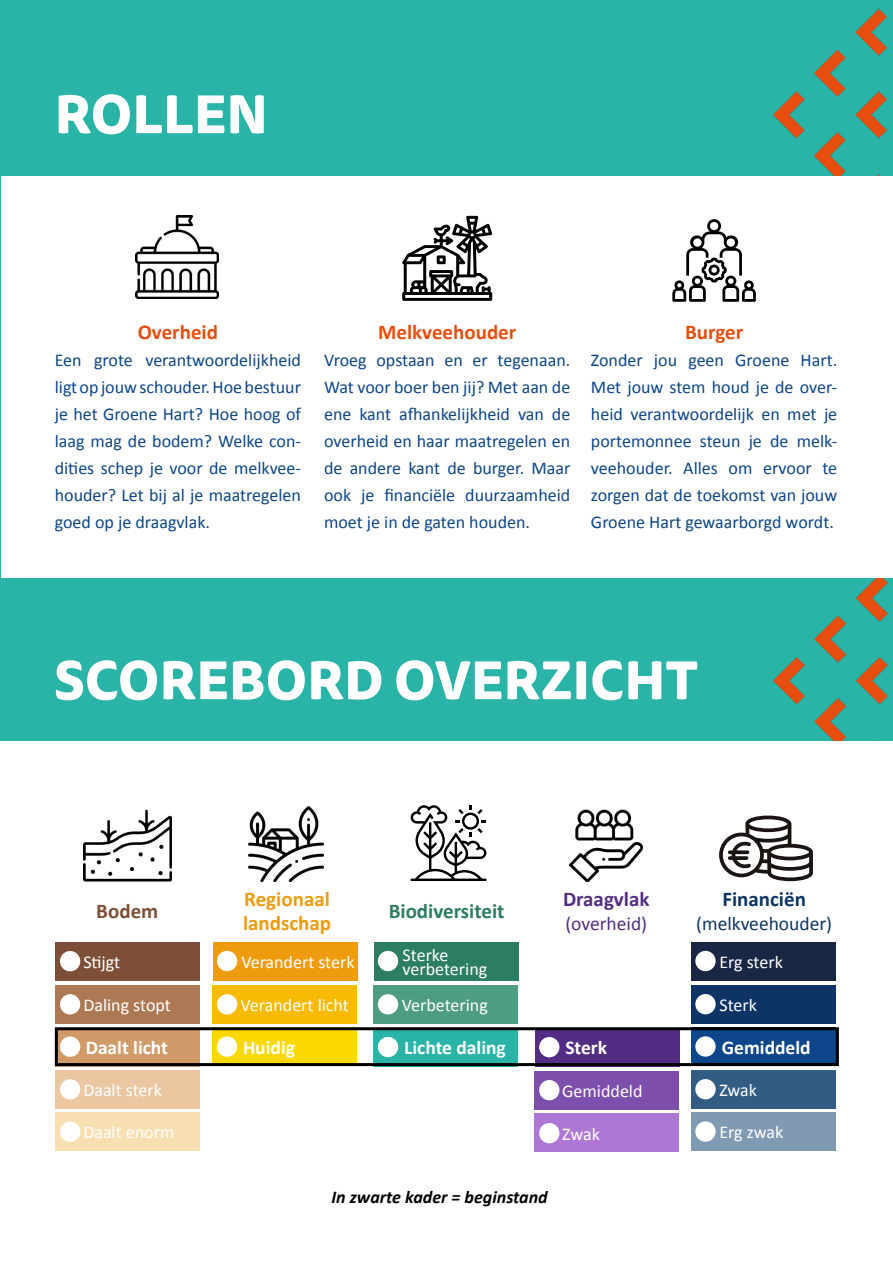
<style>
.page{position:relative;width:893px;height:1263px;background:#2ab4a8}
.page>*{position:absolute;margin:0;border:0;box-sizing:border-box;transform-origin:0 0}
.t1{font:800 52.5px "Tisa Sans Pro";color:#fff}
.t2{font:700 21px "Calibri";color:#e84e0f}
.t3{font:700 21px/24px "Calibri";color:#ef9b0e}
.t4{font:700 21px "Calibri";color:#2b7e60}
.t5{font:700 21px "Calibri";color:#0e3466}
.t6{font:700 21px "Calibri";color:#532d84}
.t7{font:700 21px "Calibri";color:#7d4f38}
.t8{font:700 19.5px "Calibri";color:#fff}
.t9{font:19.5px "Calibri";color:#0e3466}
.t10{font:19.5px "Calibri";color:#532d84}
.t11{font:18px/27px "Calibri";color:#0e468b;text-align:justify}
.t12{font:18px/13.5px "Calibri";color:#fff}
.t13{font:italic 700 18px "Calibri";color:#000}
</style>
<div class="page">
<img style="left:774px;top:533px;width:119px;height:208px">
<img style="left:773px;top:8px;width:120px;height:255px">
<div style="left:0;top:741px;width:893px;height:522px;background:#fff"></div>
<div style="left:1px;top:176px;width:891px;height:402px;background:#fff"></div>
<svg style="left:402px;top:216px;width:90px;height:85px"></svg>
<img style="left:136px;top:216px;width:83px;height:82px">
<svg style="left:672px;top:219px;width:84px;height:83px"></svg>
<svg style="left:411px;top:805px;width:75px;height:76px"></svg>
<div style="left:55px;top:942px;width:145px;height:38px;background:#7d4f38"></div>
<img style="left:83px;top:809px;width:88px;height:72px">
<div style="left:55px;top:985px;width:145px;height:38px;background:#ad7954"></div>
<div style="left:55px;top:1028px;width:145px;height:38px;background:#d09b69"></div>
<div style="left:55px;top:1070px;width:145px;height:38px;background:#eac7a1"></div>
<div style="left:55px;top:1113px;width:145px;height:38px;background:#f7dfb1"></div>
<div style="left:374px;top:942px;width:145px;height:38px;background:#2b7e60"></div>
<div style="left:373px;top:985px;width:145px;height:38px;background:#4e9c81"></div>
<div style="left:373px;top:1028px;width:145px;height:38px;background:#2ab4a8"></div>
<div style="left:534px;top:1028px;width:145px;height:38px;background:#532d84"></div>
<div style="left:534px;top:1071px;width:145px;height:38px;background:#7e4eac"></div>
<div style="left:534px;top:1114px;width:145px;height:38px;background:#af77d5"></div>
<div style="left:691px;top:942px;width:145px;height:38px;background:#1a2744"></div>
<div style="left:691px;top:985px;width:145px;height:38px;background:#0e3466"></div>
<div style="left:691px;top:1028px;width:145px;height:38px;background:#0e468b"></div>
<div style="left:212px;top:1028px;width:145px;height:38px;background:#fcd801"></div>
<div style="left:691px;top:1070px;width:145px;height:38px;background:#325c84"></div>
<div style="left:691px;top:1112px;width:145px;height:38px;background:#809ab3"></div>
<img style="left:249px;top:807px;width:74px;height:74px">
<svg style="left:719px;top:815px;width:94px;height:66px"></svg>
<img style="left:570px;top:809px;width:73px;height:72px">
<div style="left:55px;top:1027px;width:784px;height:39px;border:3px solid #000"></div>
<div style="left:213px;top:942px;width:145px;height:38px;background:#ef9b0e"></div>
<div style="left:212px;top:985px;width:145px;height:38px;background:#f9ba04"></div>
<div style="left:60px;top:951px;width:20px;height:20px;background:#fff;border-radius:50%"></div>
<div style="left:60px;top:994px;width:20px;height:20px;background:#fff;border-radius:50%"></div>
<div style="left:60px;top:1036px;width:20px;height:21px;background:#fff;border-radius:50%"></div>
<div style="left:60px;top:1079px;width:20px;height:20px;background:#fff;border-radius:50%"></div>
<div style="left:60px;top:1121px;width:20px;height:21px;background:#fff;border-radius:50%"></div>
<div style="left:217px;top:951px;width:20px;height:20px;background:#fff;border-radius:50%"></div>
<div style="left:217px;top:994px;width:20px;height:20px;background:#fff;border-radius:50%"></div>
<div style="left:217px;top:1036px;width:20px;height:21px;background:#fff;border-radius:50%"></div>
<div style="left:378px;top:951px;width:20px;height:20px;background:#fff;border-radius:50%"></div>
<div style="left:378px;top:994px;width:20px;height:20px;background:#fff;border-radius:50%"></div>
<div style="left:378px;top:1037px;width:20px;height:20px;background:#fff;border-radius:50%"></div>
<div style="left:539px;top:1037px;width:20px;height:20px;background:#fff;border-radius:50%"></div>
<div style="left:539px;top:1080px;width:20px;height:20px;background:#fff;border-radius:50%"></div>
<div style="left:539px;top:1123px;width:20px;height:20px;background:#fff;border-radius:50%"></div>
<div style="left:695px;top:951px;width:21px;height:20px;background:#fff;border-radius:50%"></div>
<div style="left:695px;top:994px;width:21px;height:20px;background:#fff;border-radius:50%"></div>
<div style="left:695px;top:1036px;width:21px;height:21px;background:#fff;border-radius:50%"></div>
<div style="left:695px;top:1079px;width:21px;height:20px;background:#fff;border-radius:50%"></div>
<div style="left:695px;top:1121px;width:21px;height:21px;background:#fff;border-radius:50%"></div>
<h1 class="t1" style="left:55px;top:75px;width:214px">ROLLEN</h1>
<p class="t2" style="left:138px;top:318px;width:82px">Overheid</p>
<p class="t11" style="left:55px;top:346px;width:248px">Een grote verantwoordelijkheid ligt op jouw schouder. Hoe bestuur je het Groene Hart? Hoe hoog of laag mag de bodem? Welke con&shy;dities schep je voor de melkvee&shy;houder? Let bij al je maatregelen goed op je draagvlak.</p>
<p class="t2" style="left:378px;top:318px;width:140px">Melkveehouder</p>
<p class="t11" style="left:324px;top:346px;width:248px">Vroeg opstaan en er tegenaan.<br>Wat voor boer ben jij? Met aan de ene kant afhankelijkheid van de overheid en haar maatregelen en de andere kant de burger. Maar ook je financiële duurzaamheid moet je in de gaten houden.</p>
<p class="t2" style="left:685px;top:318px;width:60px">Burger</p>
<p class="t11" style="left:591px;top:346px;width:248px">Zonder jou geen Groene Hart.<br>Met jouw stem houd je de over&shy;heid verantwoordelijk en met je portemonnee steun je de melk&shy;veehouder. Alles om ervoor te zorgen dat de toekomst van jouw Groene Hart gewaarborgd wordt.</p>
<h1 class="t1" style="left:54px;top:641px;width:646px">SCOREBORD OVERZICHT</h1>
<p class="t3" style="left:243px;top:886px;width:90px">Regionaal landschap</p>
<p class="t7" style="left:96px;top:896px;width:63px">Bodem</p>
<p class="t4" style="left:389px;top:896px;width:117px">Biodiversiteit</p>
<p class="t6" style="left:563px;top:884px;width:88px">Draagvlak</p>
<p class="t10" style="left:565px;top:910px;width:83px">(overheid)</p>
<p class="t5" style="left:722px;top:884px;width:85px">Financiën</p>
<p class="t9" style="left:696px;top:910px;width:137px">(melkveehouder)</p>
<p class="t12" style="left:83px;top:955px;width:38px">Stijgt</p>
<p class="t12" style="left:83px;top:998px;width:89px">Daling stopt</p>
<p class="t8" style="left:86px;top:1034px;width:84px">Daalt licht</p>
<p class="t12" style="left:83px;top:1083px;width:80px">Daalt sterk</p>
<p class="t12" style="left:83px;top:1125px;width:93px">Daalt enorm</p>
<p class="t12" style="left:403px;top:948px;width:86px">Sterke verbetering</p>
<p class="t12" style="left:402px;top:998px;width:88px">Verbetering</p>
<p class="t8" style="left:404px;top:1034px;width:103px">Lichte daling</p>
<p class="t8" style="left:565px;top:1034px;width:43px">Sterk</p>
<p class="t12" style="left:562px;top:1084px;width:82px">Gemiddeld</p>
<p class="t12" style="left:562px;top:1126px;width:39px">Zwak</p>
<p class="t12" style="left:241px;top:954px;width:115px">Verandert sterk</p>
<p class="t12" style="left:719px;top:954px;width:65px">Erg sterk</p>
<p class="t12" style="left:719px;top:998px;width:39px">Sterk</p>
<p class="t12" style="left:241px;top:998px;width:110px">Verandert licht</p>
<p class="t8" style="left:243px;top:1034px;width:54px">Huidig</p>
<p class="t8" style="left:722px;top:1034px;width:90px">Gemiddeld</p>
<p class="t12" style="left:719px;top:1083px;width:39px">Zwak</p>
<p class="t12" style="left:719px;top:1125px;width:65px">Erg zwak</p>
<p class="t13" style="left:331px;top:1184px;width:218px">In zwarte kader = beginstand</p>
</div>
